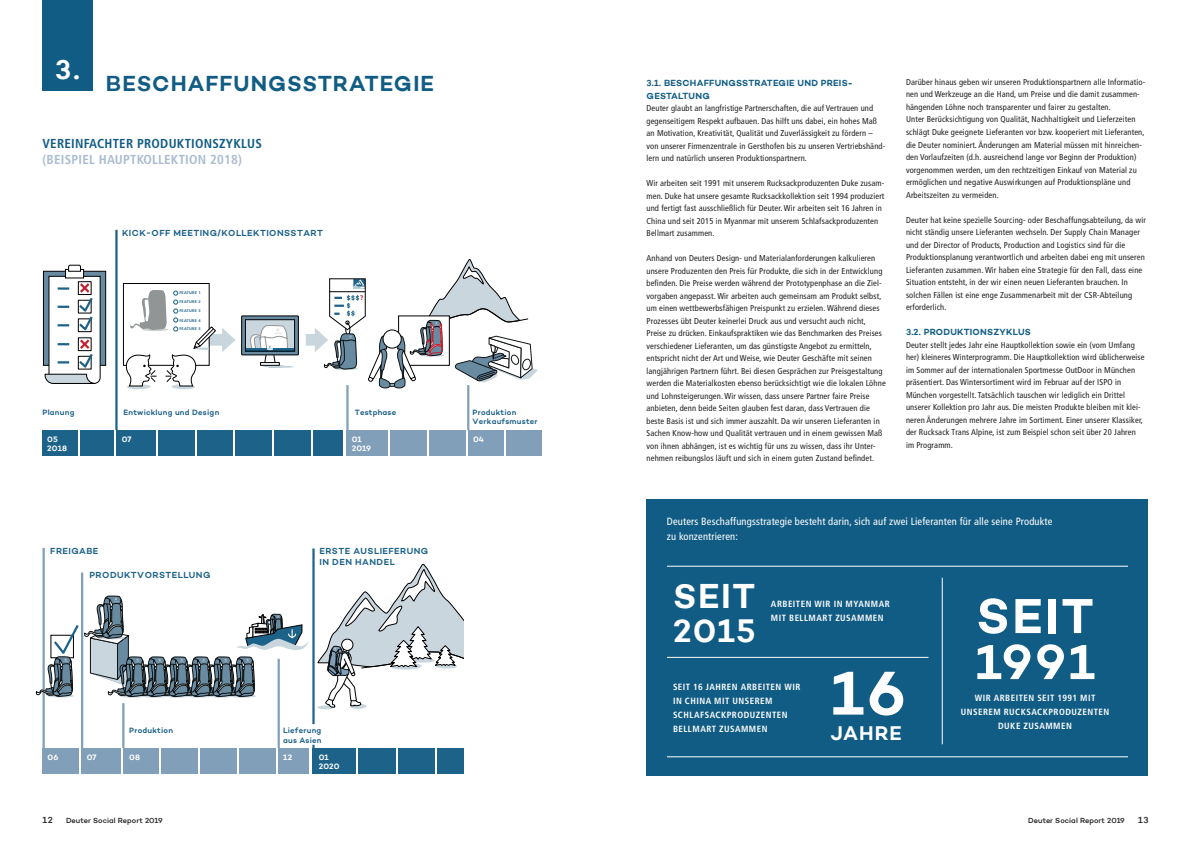
<style>
.page{position:relative;width:1191px;height:842px;background:#fff}
.page>*{position:absolute;margin:0;border:0;box-sizing:border-box;transform-origin:0 0}
.t1{font:600 63px "Campton";color:#fff}
.t2{font:600 50px/46px "Campton";letter-spacing:.045em;color:#fff}
.t3{font:600 35px "Campton";color:#fff}
.t4{font:600 33px "Campton";color:#fff}
.t5{font:600 28px "Campton";color:#fff}
.t6{font:600 22px "Campton";letter-spacing:.05em;color:#115c84}
.t7{font:600 20px "Campton";letter-spacing:.045em;color:#fff}
.t8{font:700 condensed 13px "Frutiger LT Std";letter-spacing:.02em;color:#115c84}
.t9{font:700 condensed 13px "Frutiger LT Std";letter-spacing:.02em;color:#aabbd0}
.t10{font:condensed 10.5px/15.5px "Frutiger LT Std";letter-spacing:.015em;color:#fff}
.t11{font:700 condensed 9px/14px "Frutiger LT Std";letter-spacing:.055em;color:#fff}
.t12{font:600 9px/10.8px "Campton";letter-spacing:.05em;color:#1d6289}
.t13{font:600 9px/13px "Campton";letter-spacing:.03em;color:#115c84}
.t14{font:500 9px "Campton";color:#231f20}
.t15{font:condensed 8.5px/12.5px "Frutiger LT Std";letter-spacing:.015em;color:#231f20}
.t16{font:600 8px/9px "Campton";letter-spacing:.01em;color:#fff}
.t17{font:600 7.8px/9.4px "Campton";letter-spacing:.03em;color:#1d6289}
.t18{font:500 7.5px "Campton";letter-spacing:.005em;color:#231f20}
.t19{font:900 condensed 6.7px "Frutiger";color:#c7202d}
.t20{font:700 3.9px "Frutiger LT Std";letter-spacing:.04em;color:#1d6289}
</style>
<div class="page">
<div style="left:646px;top:499px;width:502px;height:276px;background:#115c84"></div>
<div style="left:43px;top:748px;width:266px;height:26px;background:#819fb9"></div>
<hr style="left:43px;top:548px;width:2px;height:202px;background:#819fb9">
<svg style="left:80px;top:748px;width:1px;height:26px"></svg>
<div style="left:312px;top:748px;width:152px;height:26px;background:#1d6289"></div>
<hr style="left:81px;top:572px;width:2px;height:178px;background:#819fb9">
<hr style="left:122px;top:703px;width:2px;height:47px;background:#819fb9">
<hr style="left:277px;top:659px;width:3px;height:91px;background:#819fb9">
<hr style="left:312px;top:548px;width:3px;height:176px;background:#1d6289">
<svg style="left:357px;top:748px;width:1px;height:26px"></svg>
<svg style="left:396px;top:748px;width:1px;height:26px"></svg>
<svg style="left:435px;top:748px;width:1px;height:26px"></svg>
<svg style="left:121px;top:748px;width:1px;height:26px"></svg>
<svg style="left:160px;top:748px;width:1px;height:26px"></svg>
<svg style="left:199px;top:748px;width:1px;height:26px"></svg>
<svg style="left:238px;top:748px;width:1px;height:26px"></svg>
<svg style="left:276px;top:748px;width:1px;height:26px"></svg>
<svg style="left:36px;top:595px;width:273px;height:116px"></svg>
<svg style="left:317px;top:563px;width:147px;height:147px"></svg>
<div style="left:43px;top:430px;width:300px;height:26px;background:#1d6289"></div>
<div style="left:346px;top:430px;width:196px;height:26px;background:#819fb9"></div>
<hr style="left:115px;top:230px;width:3px;height:202px;background:#1d6289">
<hr style="left:467px;top:385px;width:2px;height:47px;background:#819fb9">
<hr style="left:346px;top:385px;width:2px;height:47px;background:#819fb9">
<hr style="left:388px;top:430px;width:2px;height:26px;background:#fff">
<svg style="left:427px;top:430px;width:1px;height:26px"></svg>
<svg style="left:466px;top:430px;width:1px;height:26px"></svg>
<svg style="left:505px;top:430px;width:1px;height:26px"></svg>
<svg style="left:78px;top:430px;width:1px;height:26px"></svg>
<svg style="left:114px;top:430px;width:1px;height:26px"></svg>
<svg style="left:156px;top:430px;width:1px;height:26px"></svg>
<svg style="left:195px;top:430px;width:1px;height:26px"></svg>
<svg style="left:234px;top:430px;width:1px;height:26px"></svg>
<svg style="left:273px;top:430px;width:1px;height:26px"></svg>
<svg style="left:311px;top:430px;width:1px;height:26px"></svg>
<svg style="left:44px;top:259px;width:494px;height:138px"></svg>
<div style="left:43px;top:0;width:50px;height:91px;background:#115c84"></div>
<hr style="left:667px;top:566px;width:461px;height:1px;background:#fff">
<hr style="left:667px;top:756px;width:461px;height:1px;background:#fff">
<hr style="left:667px;top:657px;width:261px;height:1px;background:#fff">
<hr style="left:942px;top:578px;width:1px;height:166px;background:#fff">
<h3 class="t5" style="left:55px;top:51px;width:26px">3.</h3>
<h3 class="t6" style="left:106px;top:69px;width:330px">BESCHAFFUNGSSTRATEGIE</h3>
<h3 class="t8" style="left:43px;top:136px;width:221px">VEREINFACHTER PRODUKTIONSZYKLUS</h3>
<h3 class="t9" style="left:43px;top:152px;width:201px">(BEISPIEL HAUPTKOLLEKTION 2018)</h3>
<p class="t17" style="left:43px;top:407px;width:33px">Planung</p>
<p class="t12" style="left:122px;top:227px;width:202px">KICK-OFF MEETING/KOLLEKTIONSSTART</p>
<p class="t20" style="left:179px;top:291px;width:23px">FEATURE 1</p>
<p class="t20" style="left:179px;top:300px;width:23px">FEATURE 2</p>
<p class="t20" style="left:179px;top:309px;width:23px">FEATURE 3</p>
<p class="t20" style="left:179px;top:318px;width:23px">FEATURE 4</p>
<p class="t20" style="left:179px;top:327px;width:23px">FEATURE 5</p>
<p class="t19" style="left:360px;top:294px;width:5px">?</p>
<p class="t17" style="left:123px;top:407px;width:97px">Entwicklung und Design</p>
<p class="t17" style="left:355px;top:407px;width:43px">Testphase</p>
<p class="t17" style="left:472px;top:407px;width:67px">Produktion<br>Verkaufsmuster</p>
<p class="t16" style="left:47px;top:434px;width:21px">05<br>2018</p>
<p class="t16" style="left:122px;top:434px;width:11px">07</p>
<p class="t16" style="left:352px;top:434px;width:21px">01<br>2019</p>
<p class="t16" style="left:473px;top:434px;width:12px">04</p>
<p class="t12" style="left:50px;top:545px;width:50px">FREIGABE</p>
<p class="t12" style="left:90px;top:570px;width:122px">PRODUKTVORSTELLUNG</p>
<p class="t12" style="left:319px;top:545px;width:110px">ERSTE AUSLIEFERUNG<br>IN DEN HANDEL</p>
<p class="t16" style="left:47px;top:752px;width:12px">06</p>
<p class="t17" style="left:129px;top:725px;width:45px">Produktion</p>
<p class="t17" style="left:283px;top:725px;width:40px">Lieferung aus Asien</p>
<p class="t16" style="left:87px;top:752px;width:11px">07</p>
<p class="t16" style="left:129px;top:752px;width:12px">08</p>
<p class="t16" style="left:283px;top:752px;width:10px">12</p>
<p class="t16" style="left:319px;top:752px;width:22px">01<br>2020</p>
<p class="t13" style="left:646px;top:76px;width:208px">3.1. BESCHAFFUNGSSTRATEGIE UND PREIS-<br>GESTALTUNG</p>
<p class="t15" style="left:646px;top:102px;width:240px">Deuter glaubt an langfristige Partnerschaften, die auf Vertrauen und gegenseitigem Respekt aufbauen. Das hilft uns dabei, ein hohes Maß an Motivation, Kreativität, Qualität und Zuverlässigkeit zu fördern – von unserer Firmenzentrale in Gersthofen bis zu unseren Vertriebshänd&shy;lern und natürlich unseren Produktionspartnern.</p>
<p class="t15" style="left:646px;top:177px;width:239px">Wir arbeiten seit 1991 mit unserem Rucksackproduzenten Duke zusam&shy;men. Duke hat unsere gesamte Rucksackkollektion seit 1994 produziert und fertigt fast ausschließlich für Deuter. Wir arbeiten seit 16 Jahren in China und seit 2015 in Myanmar mit unserem Schlafsackproduzenten Bellmart zusammen.</p>
<p class="t15" style="left:646px;top:252px;width:241px">Anhand von Deuters Design- und Materialanforderungen kalkulieren unsere Produzenten den Preis für Produkte, die sich in der Entwicklung befinden. Die Preise werden während der Prototypenphase an die Ziel&shy;vorgaben angepasst. Wir arbeiten auch gemeinsam am Produkt selbst, um einen wettbewerbsfähigen Preispunkt zu erzielen. Während dieses Prozesses übt Deuter keinerlei Druck aus und versucht auch nicht, Preise zu drücken. Einkaufspraktiken wie das Benchmarken des Preises verschiedener Lieferanten, um das günstigste Angebot zu ermitteln, entspricht nicht der Art und Weise, wie Deuter Geschäfte mit seinen langjährigen Partnern führt. Bei diesen Gesprächen zur Preisgestaltung werden die Materialkosten ebenso berücksichtigt wie die lokalen Löhne und Lohnsteigerungen. Wir wissen, dass unsere Partner faire Preise anbieten, denn beide Seiten glauben fest daran, dass Vertrauen die beste Basis ist und sich immer auszahlt. Da wir unseren Lieferanten in Sachen Know-how und Qualität vertrauen und in einem gewissen Maß von ihnen abhängen, ist es wichtig für uns zu wissen, dass ihr Unter&shy;nehmen reibungslos läuft und sich in einem guten Zustand befindet.</p>
<p class="t15" style="left:906px;top:76px;width:241px">Darüber hinaus geben wir unseren Produktionspartnern alle Informatio&shy;nen und Werkzeuge an die Hand, um Preise und die damit zusammen&shy;hängenden Löhne noch transparenter und fairer zu gestalten.<br>Unter Berücksichtigung von Qualität, Nachhaltigkeit und Lieferzeiten schlägt Duke geeignete Lieferanten vor bzw. kooperiert mit Lieferanten, die Deuter nominiert. Änderungen am Material müssen mit hinreichen&shy;den Vorlaufzeiten (d.h. ausreichend lange vor Beginn der Produktion) vorgenommen werden, um den rechtzeitigen Einkauf von Material zu ermöglichen und negative Auswirkungen auf Produktionspläne und Arbeitszeiten zu vermeiden.</p>
<p class="t15" style="left:906px;top:213px;width:241px">Deuter hat keine spezielle Sourcing- oder Beschaffungsabteilung, da wir nicht ständig unsere Lieferanten wechseln. Der Supply Chain Manager und der Director of Products, Production and Logistics sind für die Produktionsplanung verantwortlich und arbeiten dabei eng mit unseren Lieferanten zusammen. Wir haben eine Strategie für den Fall, dass eine Situation entsteht, in der wir einen neuen Lieferanten brauchen. In solchen Fällen ist eine enge Zusammenarbeit mit der CSR-Abteilung erforderlich.</p>
<p class="t13" style="left:906px;top:325px;width:126px">3.2. PRODUKTIONSZYKLUS</p>
<p class="t15" style="left:906px;top:339px;width:240px">Deuter stellt jedes Jahr eine Hauptkollektion sowie ein (vom Umfang her) kleineres Winterprogramm. Die Hauptkollektion wird üblicherweise im Sommer auf der internationalen Sportmesse OutDoor in München präsentiert. Das Wintersortiment wird im Februar auf der ISPO in München vorgestellt. Tatsächlich tauschen wir lediglich ein Drittel unserer Kollektion pro Jahr aus. Die meisten Produkte bleiben mit klei&shy;neren Änderungen mehrere Jahre im Sortiment. Einer unserer Klassiker, der Rucksack Trans Alpine, ist zum Beispiel schon seit über 20 Jahren im Programm.</p>
<p class="t10" style="left:667px;top:514px;width:387px">Deuters Beschaffungsstrategie besteht darin, sich auf zwei Lieferanten für alle seine Produkte zu konzentrieren:</p>
<h3 class="t3" style="left:673px;top:573px;width:84px">SEIT</h3>
<h3 class="t4" style="left:673px;top:609px;width:84px">2015</h3>
<h2 class="t2" style="left:975px;top:592px;width:121px">SEIT<br>1991</h2>
<p class="t11" style="left:771px;top:597px;width:120px">ARBEITEN WIR IN MYANMAR<br>MIT BELLMART ZUSAMMEN</p>
<h1 class="t1" style="left:831px;top:653px;width:77px">16</h1>
<h3 class="t7" style="left:831px;top:720px;width:72px">JAHRE</h3>
<p class="t11" style="left:673px;top:680px;width:129px">SEIT 16 JAHREN ARBEITEN WIR<br>IN CHINA MIT UNSEREM<br>SCHLAFSACKPRODUZENTEN<br>BELLMART ZUSAMMEN</p>
<p class="t11" style="left:960px;top:691px;width:150px;text-align:center">WIR ARBEITEN SEIT 1991 MIT<br>UNSEREM RUCKSACKPRODUZENTEN<br>DUKE ZUSAMMEN</p>
<p class="t14" style="left:43px;top:814px;width:12px">12</p>
<p class="t18" style="left:66px;top:815px;width:98px">Deuter Social Report 2019</p>
<p class="t18" style="left:1028px;top:815px;width:98px">Deuter Social Report 2019</p>
<p class="t14" style="left:1138px;top:814px;width:12px">13</p>
</div>
